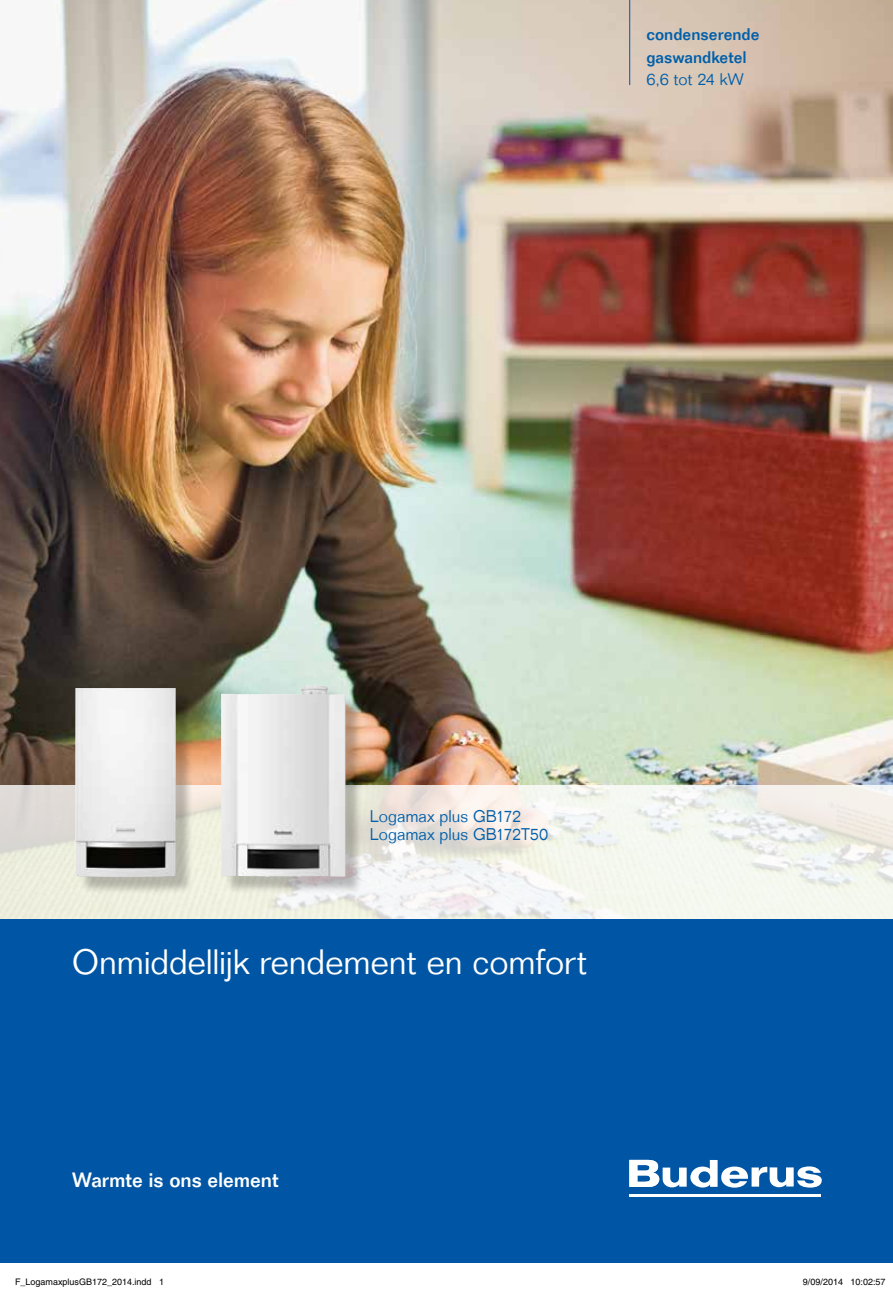
<style>
.page{position:relative;width:893px;height:1290px;background:#fff}
.page>*{position:absolute;margin:0;border:0;box-sizing:border-box;transform-origin:0 0}
.t1{font:300 34.5px "Folio";letter-spacing:-.005em;color:#fff}
.t2{font:500 20.25px "Folio";letter-spacing:-.005em;color:#fff}
.t3{font:300 16.5px/18px "Folio LT";letter-spacing:.005em;color:#005faa}
.t4{font:500 16.5px/22.5px "Folio";color:#005faa}
.t5{font:300 16.5px "Folio";letter-spacing:-.015em;color:#005faa}
.t6{font:9px "Helvetica";color:#000}
</style>
<div class="page">
<div style="left:0;top:918px;width:893px;height:345px;background:#0056a4"></div>
<img style="left:0;top:0;width:893px;height:784px">
<svg style="left:0;top:784px;width:893px;height:134px"></svg>
<hr style="left:629px;top:1195px;width:192px;height:2px;background:#fff">
<svg style="left:629px;top:1160px;width:193px;height:27px"></svg>
<hr style="left:629px;top:0;width:1px;height:85px;background:#0056a4">
<div style="left:79px;top:691px;width:114px;height:204px;background:#000;opacity:.25"></div>
<img style="left:75px;top:688px;width:101px;height:189px">
<div style="left:225px;top:688px;width:138px;height:206px;background:#000;opacity:.25"></div>
<img style="left:221px;top:685px;width:124px;height:192px">
<h3 class="t4" style="left:646px;top:23px;width:115px">condenserende gaswandketel</h3>
<h3 class="t5" style="left:646px;top:69px;width:99px">6,6 tot 24 kW</h3>
<h3 class="t3" style="left:370px;top:807px;width:180px">Logamax plus GB172<br>Logamax plus GB172T50</h3>
<h1 class="t1" style="left:72px;top:941px;width:516px">Onmiddellijk rendement en comfort</h1>
<h2 class="t2" style="left:72px;top:1167px;width:208px">Warmte is ons element</h2>
<p class="t6" style="left:15px;top:1277px;width:151px">F_LogamaxplusGB172_2014.indd 1</p>
<p class="t6" style="left:803px;top:1277px;width:84px">9/09/2014 10:02:57</p>
</div>
